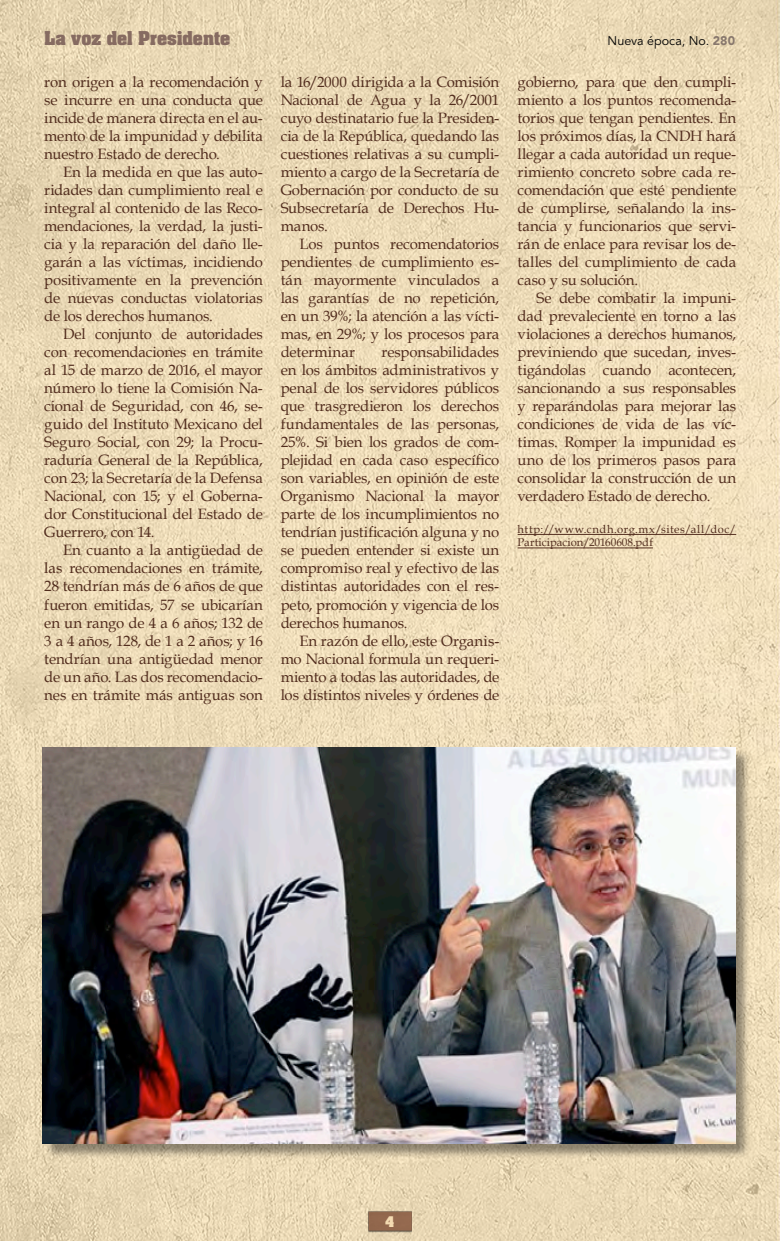
<style>
.page{position:relative;width:780px;height:1241px;background:#fff}
.page>*{position:absolute;margin:0;border:0;box-sizing:border-box;transform-origin:0 0}
.SECCIONES{font:700 16.25px "Aachen Std";color:#866b61}
.body_c_tab{font:15px/18px "Book Antiqua";letter-spacing:-.01em;color:#512c1d;text-align:justify}
.t1{font:12.5px "Avenir LT Std";color:#000}
.t2{font:700 12.5px "Aachen Std";color:#f4dbb2}
.links{font:11.25px/13.5px "Book Antiqua";letter-spacing:.025em;color:#532e1f}
.s1{font-weight:900;color:#88786d}
</style>
<div class="page">
<img style="left:0;top:0;width:779px;height:1240px">
<img style="left:368px;top:1204px;width:43px;height:32px">
<hr style="left:517px;top:534px;width:219px;height:1px;background:#532e1f">
<hr style="left:517px;top:547px;width:136px;height:1px;background:#532e1f">
<div style="left:45px;top:749px;width:705px;height:409px;background:#000;opacity:.4"></div>
<img style="left:43px;top:747px;width:692px;height:396px">
<p class="SECCIONES" style="left:44px;top:26px;width:187px">La voz del Presidente</p>
<p class="t1" style="left:607px;top:34px;width:129px">Nueva época, No. <span class="s1">280</span></p>
<p class="body_c_tab" style="left:44px;top:73px;width:220px">ron origen a la recomendación y se incurre en una conducta que incide de manera directa en el au&shy;mento de la impunidad y debilita nuestro Estado de derecho.</p>
<p class="body_c_tab" style="left:44px;top:163px;width:220px;text-indent:19px">En la medida en que las auto&shy;ridades dan cumplimiento real e integral al contenido de las Reco&shy;mendaciones, la verdad, la justi&shy;cia y la reparación del daño lle&shy;garán a las víctimas, incidiendo positivamente en la prevención de nuevas conductas violatorias de los derechos humanos.</p>
<p class="body_c_tab" style="left:44px;top:325px;width:220px;text-indent:19px">Del conjunto de autoridades con recomendaciones en trámite al 15 de marzo de 2016, el mayor número lo tiene la Comisión Na&shy;cional de Seguridad, con 46, se&shy;guido del Instituto Mexicano del Seguro Social, con 29; la Procu&shy;raduría General de la República, con 23; la Secretaría de la Defensa Nacional, con 15; y el Goberna&shy;dor Constitucional del Estado de Guerrero, con 14.</p>
<p class="body_c_tab" style="left:44px;top:541px;width:220px;text-indent:19px">En cuanto a la antigüedad de las recomendaciones en trámite, 28 tendrían más de 6 años de que fueron emitidas, 57 se ubicarían en un rango de 4 a 6 años; 132 de 3 a 4 años, 128, de 1 a 2 años; y 16 tendrían una antigüedad menor de un año. Las dos recomendacio&shy;nes en trámite más antiguas son</p>
<p class="body_c_tab" style="left:517px;top:73px;width:220px">gobierno, para que den cumpli&shy;miento a los puntos recomenda&shy;torios que tengan pendientes. En los próximos días, la CNDH hará llegar a cada autoridad un reque&shy;rimiento concreto sobre cada re&shy;comendación que esté pendiente de cumplirse, señalando la ins&shy;tancia y funcionarios que servi&shy;rán de enlace para revisar los de&shy;talles del cumplimiento de cada caso y su solución.</p>
<p class="body_c_tab" style="left:517px;top:289px;width:220px;text-indent:19px">Se debe combatir la impuni&shy;dad prevaleciente en torno a las violaciones a derechos humanos, previniendo que sucedan, inves&shy;tigándolas cuando acontecen, sancionando a sus responsables y reparándolas para mejorar las condiciones de vida de las víc&shy;timas. Romper la impunidad es uno de los primeros pasos para consolidar la construcción de un verdadero Estado de derecho.</p>
<p class="links" style="left:517px;top:522px;width:220px">http://www.cndh.org.mx/sites/all/doc/<br>Participacion/20160608.pdf</p>
<p class="body_c_tab" style="left:281px;top:73px;width:220px">la 16/2000 dirigida a la Comisión Nacional de Agua y la 26/2001 cuyo destinatario fue la Presiden&shy;cia de la República, quedando las cuestiones relativas a su cumpli&shy;miento a cargo de la Secretaría de Gobernación por conducto de su Subsecretaría de Derechos Hu&shy;manos.</p>
<p class="body_c_tab" style="left:281px;top:235px;width:220px;text-indent:19px">Los puntos recomendatorios pendientes de cumplimiento es&shy;tán mayormente vinculados a las garantías de no repetición, en un 39%; la atención a las vícti&shy;mas, en 29%; y los procesos para determinar</p>
<p class="body_c_tab" style="left:281px;top:343px;width:220px;text-indent:101px">responsabilidades en los ámbitos administrativos y penal de los servidores públicos que trasgredieron los derechos fundamentales de las personas, 25%. Si bien los grados de com&shy;plejidad en cada caso específico son variables, en opinión de este Organismo Nacional la mayor parte de los incumplimientos no tendrían justificación alguna y no se pueden entender si existe un compromiso real y efectivo de las distintas autoridades con el res&shy;peto, promoción y vigencia de los derechos humanos.</p>
<p class="body_c_tab" style="left:281px;top:631px;width:220px;text-indent:19px">En razón de ello, este Organis&shy;mo Nacional formula un requeri&shy;miento a todas las autoridades, de los distintos niveles y órdenes de</p>
<p class="t2" style="left:385px;top:1212px;width:10px">4</p>
</div>
